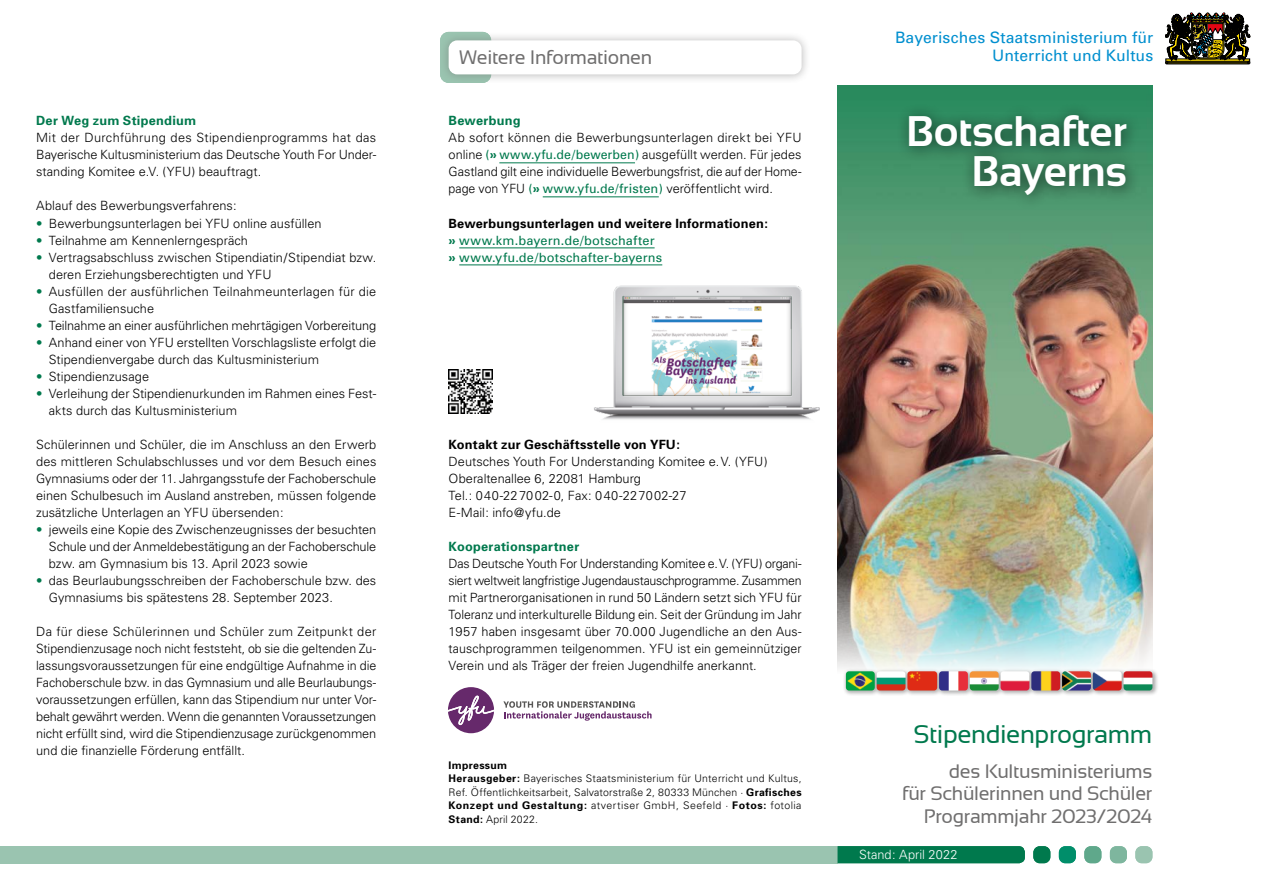
<style>
.page{position:relative;width:1263px;height:893px;background:#fff}
.page>*{position:absolute;margin:0;border:0;box-sizing:border-box;transform-origin:0 0}
.t1{font:700 42.75px/40.5px "Sansation";letter-spacing:-.005em;color:#fff;text-align:right}
.t2{font:25.5px "Sansation";letter-spacing:-.015em;color:#00794d}
.t3{font:19.5px/22.5px "Sansation";letter-spacing:-.015em;color:#706f6f;text-align:right}
.t4{font:15.75px "Univers";letter-spacing:.005em;color:#008fcf}
.t5{font:300 12.75px/17px "Univers";color:#000;text-align:justify}
.t6{font:12.75px/17px "Univers";letter-spacing:.015em;color:#00794d}
.t7{font:700 12.75px "Univers";letter-spacing:.02em;color:#00794d}
.t8{font:700 12.75px "Univers";letter-spacing:.015em;color:#000}
.t9{font:300 12.75px "Univers";letter-spacing:.005em;color:#fff}
.t10{font:300 10.5px/13.5px "Univers";letter-spacing:.02em;color:#000}
.s1{color:#00794d}
.s2{font-weight:400;color:#00794d}
.s3{font-weight:700;color:#00794d}
.s4{font-weight:700;color:#000}
.s5{font-weight:700}
</style>
<div class="page">
<div style="left:0;top:846px;width:838px;height:17px;background:#9ac4b0"></div>
<svg style="left:1165px;top:13px;width:85px;height:51px;background:#524b34"></svg>
<div style="left:1033px;top:846px;width:17px;height:17px;background:#00794d;border-radius:6px"></div>
<div style="left:1059px;top:846px;width:17px;height:17px;background:#008e6a;border-radius:6px"></div>
<div style="left:1084px;top:846px;width:17px;height:17px;background:#5fa88b;border-radius:6px"></div>
<div style="left:1110px;top:846px;width:17px;height:17px;background:#7eb69e;border-radius:6px"></div>
<div style="left:1135px;top:846px;width:17px;height:17px;background:#9ac4b0;border-radius:6px"></div>
<div style="left:838px;top:846px;width:187px;height:17px;background:#00794d"></div>
<img style="left:838px;top:85px;width:314px;height:472px">
<div style="left:440px;top:31px;width:371px;height:53px;background:#706f6f;opacity:.5"></div>
<div style="left:449px;top:40px;width:352px;height:34px;background:#fff;border-radius:9px"></div>
<hr style="left:499px;top:162px;width:136px;height:1px;background:#00794d">
<hr style="left:543px;top:196px;width:116px;height:1px;background:#00794d">
<hr style="left:459px;top:247px;width:196px;height:1px;background:#00794d">
<hr style="left:459px;top:264px;width:203px;height:1px;background:#00794d">
<img style="left:594px;top:279px;width:254px;height:150px">
<div style="left:622px;top:295px;width:171px;height:102px;background:#000;opacity:.3"></div>
<img style="left:449px;top:370px;width:43px;height:44px">
<div style="left:897px;top:102px;width:244px;height:107px;background:#000;opacity:.6"></div>
<img style="left:837px;top:557px;width:316px;height:112px">
<svg style="left:448px;top:687px;width:46px;height:46px"></svg>
<svg style="left:503px;top:701px;width:148px;height:20px"></svg>
<div style="left:843px;top:668px;width:315px;height:29px;background:#000;opacity:.33"></div>
<img style="left:846px;top:671px;width:29px;height:19px">
<img style="left:877px;top:671px;width:28px;height:19px">
<img style="left:907px;top:671px;width:30px;height:19px">
<img style="left:939px;top:671px;width:29px;height:19px">
<img style="left:970px;top:671px;width:59px;height:19px">
<img style="left:1031px;top:671px;width:29px;height:19px">
<img style="left:1062px;top:671px;width:29px;height:19px">
<img style="left:1093px;top:671px;width:59px;height:19px">
<p class="t7" style="left:36px;top:113px;width:162px">Der Weg zum Stipendium</p>
<p class="t5" style="left:36px;top:129px;width:342px">Mit der Durchführung des Stipendienprogramms hat das Bayerische Kultusministerium das Deutsche Youth For Under&shy;standing Komitee e.V. (YFU) beauftragt.</p>
<p class="t5" style="left:36px;top:197px;width:202px">Ablauf des Bewerbungsverfahrens:</p>
<p class="t5" style="left:36px;top:215px;width:287px"><span class="s1">•</span> Bewerbungsunterlagen bei YFU online ausfüllen</p>
<p class="t5" style="left:36px;top:232px;width:213px"><span class="s1">•</span> Teilnahme am Kennenlerngespräch</p>
<p class="t5" style="left:49px;top:249px;width:329px;text-indent:-13px"><span class="s1">•</span> Vertragsabschluss zwischen Stipendiatin/Stipendiat bzw. deren Erziehungsberechtigten und YFU</p>
<p class="t5" style="left:49px;top:283px;width:329px;text-indent:-13px"><span class="s1">•</span> Ausfüllen der ausführlichen Teilnahmeunterlagen für die<br>Gastfamiliensuche</p>
<p class="t5" style="left:36px;top:317px;width:342px"><span class="s1">•</span> Teilnahme an einer ausführlichen mehrtägigen Vorbereitung</p>
<p class="t5" style="left:49px;top:334px;width:329px;text-indent:-13px"><span class="s1">•</span> Anhand einer von YFU erstellten Vorschlagsliste erfolgt die<br>Stipendienvergabe durch das Kultusministerium</p>
<p class="t5" style="left:36px;top:368px;width:114px"><span class="s1">•</span> Stipendienzusage</p>
<p class="t5" style="left:49px;top:385px;width:329px;text-indent:-13px"><span class="s1">•</span> Verleihung der Stipendienurkunden im Rahmen eines Fest&shy;akts durch das Kultusministerium</p>
<p class="t5" style="left:36px;top:436px;width:342px">Schülerinnen und Schüler, die im Anschluss an den Erwerb des mittleren Schulabschlusses und vor dem Besuch eines Gymnasiums oder der 11. Jahrgangsstufe der Fachoberschule einen Schulbesuch im Ausland anstreben, müssen folgende zusätzliche Unterlagen an YFU übersenden:</p>
<p class="t5" style="left:49px;top:521px;width:329px;text-indent:-13px"><span class="s1">•</span> jeweils eine Kopie des Zwischenzeugnisses der besuchten Schule und der Anmeldebestätigung an der Fachoberschule bzw. am Gymnasium bis 13. April 2023 sowie</p>
<p class="t5" style="left:49px;top:572px;width:329px;text-indent:-13px"><span class="s1">•</span> das Beurlaubungsschreiben der Fachoberschule bzw. des<br>Gymnasiums bis spätestens 28. September 2023.</p>
<p class="t5" style="left:36px;top:623px;width:342px">Da für diese Schülerinnen und Schüler zum Zeitpunkt der Stipendienzusage noch nicht feststeht, ob sie die geltenden Zu&shy;lassungsvoraussetzungen für eine endgültige Aufnahme in die Fachoberschule bzw. in das Gymnasium und alle Beurlaubungs&shy;voraussetzungen erfüllen, kann das Stipendium nur unter Vor&shy;behalt gewährt werden. Wenn die genannten Voraussetzungen nicht erfüllt sind, wird die Stipendienzusage zurückgenommen und die finanzielle Förderung entfällt.</p>
<p class="t4" style="left:895px;top:29px;width:260px">Bayerisches Staatsministerium für</p>
<h3 class="t3" style="left:459px;top:46px;width:194px">Weitere Informationen</h3>
<p class="t4" style="left:992px;top:47px;width:163px">Unterricht und Kultus</p>
<p class="t7" style="left:449px;top:113px;width:73px">Bewerbung</p>
<p class="t5" style="left:449px;top:129px;width:354px">Ab sofort können die Bewerbungsunterlagen direkt bei YFU online <span class="s2">(</span><span class="s3">»</span> <span class="s2">www.yfu.de/bewerben)</span> ausgefüllt werden. Für jedes Gastland gilt eine individuelle Bewerbungsfrist, die auf der Home&shy;page von YFU <span class="s2">(</span><span class="s3">»</span> <span class="s2">www.yfu.de/fristen)</span> veröffentlicht wird.</p>
<p class="t6" style="left:449px;top:215px;width:321px"><span class="s4">Bewerbungsunterlagen und weitere Informationen: </span><span class="s5">»</span> www.km.bayern.de/botschafter<br><span class="s5">»</span> www.yfu.de/botschafter-bayerns</p>
<h1 class="t1" style="left:906px;top:111px;width:222px">Botschafter<br>Bayerns</h1>
<p class="t8" style="left:449px;top:436px;width:233px">Kontakt zur Geschäftsstelle von YFU:</p>
<p class="t5" style="left:449px;top:453px;width:321px;text-align:left">Deutsches Youth For Understanding Komitee e.V. (YFU)<br>Oberaltenallee 6, 22081 Hamburg<br>Tel.: 040-227002-0, Fax: 040-227002-27<br>E-Mail: info@yfu.de</p>
<p class="t7" style="left:449px;top:538px;width:132px">Kooperationspartner</p>
<p class="t5" style="left:449px;top:555px;width:354px">Das Deutsche Youth For Understanding Komitee e.V. (YFU) organi&shy;siert weltweit langfristige Jugendaustauschprogramme. Zusammen mit Partnerorganisationen in rund 50 Ländern setzt sich YFU für Toleranz und interkulturelle Bildung ein. Seit der Gründung im Jahr 1957 haben insgesamt über 70.000 Jugendliche an den Aus&shy;tauschprogrammen teilgenommen. YFU ist ein gemeinnütziger Verein und als Träger der freien Jugendhilfe anerkannt.</p>
<p class="t10" style="left:449px;top:758px;width:354px"><span class="s5">Impressum<br>Herausgeber:</span> Bayerisches Staatsministerium für Unterricht und Kultus, Ref. Öffentlichkeitsarbeit, Salvatorstraße 2, 80333 München · <span class="s5">Grafisches Konzept und Gestaltung:</span> atvertiser GmbH, Seefeld · <span class="s5">Fotos:</span> fotolia <span class="s5">Stand:</span> April 2022.</p>
<h2 class="t2" style="left:913px;top:719px;width:240px">Stipendienprogramm</h2>
<h3 class="t3" style="left:902px;top:760px;width:252px">des Kultusministeriums<br>für Schülerinnen und Schüler<br>Programmjahr 2023/2024</h3>
<p class="t9" style="left:859px;top:847px;width:100px">Stand: April 2022</p>
<p class="t9" style="left:899px;top:847px;width:93px">November 2018</p>
</div>
